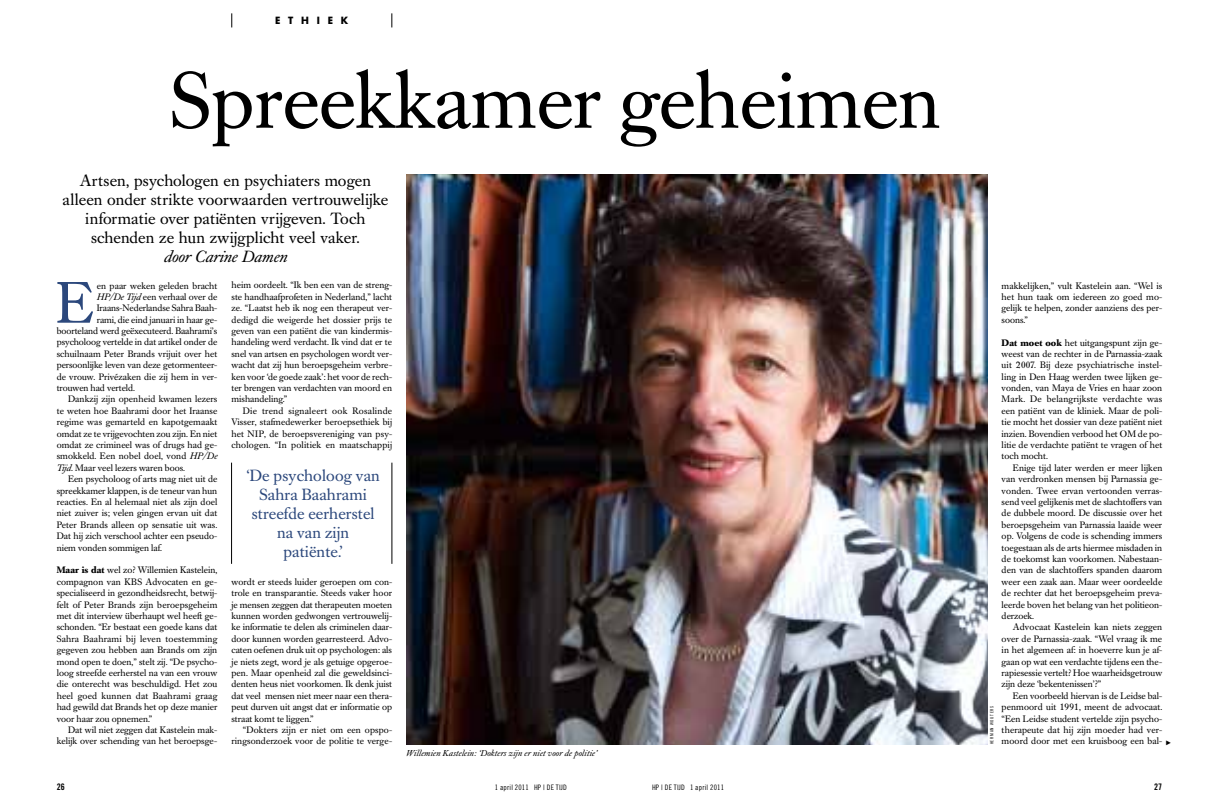
<style>
.page{position:relative;width:1219px;height:808px;background:#fff}
.page>*{position:absolute;margin:0;border:0;box-sizing:border-box;transform-origin:0 0}
.t1{font:79.2px "Caslon Book BE";color:#000}
.t2{font:57.6px "Caslon Book BE";color:#2c487c}
.t3{font:16px/19px "Caslon Book BE";letter-spacing:.01em;color:#000;text-align:center}
.t4{font:16px/19px "Caslon Book BE";letter-spacing:.01em;color:#2c487c;text-align:center}
.t5{font:italic 16px "Caslon Book BE";letter-spacing:.005em;color:#000}
.t6{font:700 9.7px "Futura Std";letter-spacing:.8em;color:#000}
.t7{font:9.2px/11.4px "Caslon Book BE";letter-spacing:.005em;color:#000;text-align:justify}
.t8{font:9px "Trade Gothic LT Std Bd Cn 20";color:#000}
.t9{font:italic 8.5px "Caslon Book BE";letter-spacing:.02em;color:#000}
.t10{font:7.5px "Trade Gothic LT Std Cn 18";letter-spacing:.03em;color:#000}
.t11{font:4.5px "Trade Gothic LT Std Cn 18";letter-spacing:.16em;color:#000}
.s1{font-style:italic}
.s2{font-weight:700}
.s3{font-family:"Scala Sans";font-size:9.5px}
</style>
<div class="page">
<svg style="left:231px;top:13px;width:1px;height:14px"></svg>
<svg style="left:392px;top:13px;width:1px;height:14px"></svg>
<hr style="left:231px;top:463px;width:1px;height:101px;background:#000">
<hr style="left:392px;top:463px;width:1px;height:101px;background:#000">
<img style="left:406px;top:174px;width:581px;height:570px">
<p class="t6" style="left:275px;top:14px;width:75px">ethiek</p>
<h1 class="t1" style="left:170px;top:55px;width:772px">Spreekkamer geheimen</h1>
<h3 class="t3" style="left:63px;top:172px;width:327px">Artsen, psychologen en psychiaters mogen alleen onder strikte voorwaarden vertrouwelijke informatie over patiënten vrijgeven. Toch schenden ze hun zwijgplicht veel vaker.</h3>
<h3 class="t5" style="left:164px;top:248px;width:125px">door Carine Damen</h3>
<h2 class="t2" style="left:56px;top:269px;width:39px">E</h2>
<p class="t7" style="left:97px;top:280px;width:122px">en paar weken geleden bracht</p>
<p class="t7" style="left:97px;top:291px;width:122px"><span class="s1">HP/De Tijd</span> een verhaal over de</p>
<p class="t7" style="left:97px;top:303px;width:122px">Iraans-Nederlandse Sahra Baah-</p>
<p class="t7" style="left:97px;top:314px;width:122px">rami, die eind januari in haar ge-</p>
<p class="t7" style="left:57px;top:325px;width:162px">boorteland werd geëxecuteerd. Baahrami’s</p>
<p class="t7" style="left:57px;top:337px;width:162px">psycholoog vertelde in dat artikel onder de</p>
<p class="t7" style="left:57px;top:348px;width:162px">schuilnaam Peter Brands vrijuit over het</p>
<p class="t7" style="left:57px;top:360px;width:162px">persoonlijke leven van deze getormenteer-</p>
<p class="t7" style="left:57px;top:371px;width:162px">de vrouw. Privézaken die zij hem in ver-</p>
<p class="t7" style="left:57px;top:382px;width:80px">trouwen had verteld.</p>
<p class="t7" style="left:68px;top:394px;width:151px">Dankzij zijn openheid kwamen lezers</p>
<p class="t7" style="left:57px;top:405px;width:162px">te weten hoe Baahrami door het Iraanse</p>
<p class="t7" style="left:57px;top:417px;width:162px">regime was gemarteld en kapotgemaakt</p>
<p class="t7" style="left:57px;top:428px;width:162px">omdat ze te vrijgevochten zou zijn. En niet</p>
<p class="t7" style="left:57px;top:439px;width:162px">omdat ze crimineel was of drugs had ge-</p>
<p class="t7" style="left:57px;top:451px;width:162px">smokkeld. Een nobel doel, vond <span class="s1">HP/De</span></p>
<p class="t7" style="left:57px;top:462px;width:130px"><span class="s1">Tijd</span>. Maar veel lezers waren boos.</p>
<p class="t7" style="left:68px;top:474px;width:151px">Een psycholoog of arts mag niet uit de</p>
<p class="t7" style="left:57px;top:485px;width:162px">spreekkamer klappen, is de teneur van hun</p>
<p class="t7" style="left:57px;top:496px;width:162px">reacties. En al helemaal niet als zijn doel</p>
<p class="t7" style="left:57px;top:508px;width:162px">niet zuiver is; velen gingen ervan uit dat</p>
<p class="t7" style="left:57px;top:519px;width:162px">Peter Brands alleen op sensatie uit was.</p>
<p class="t7" style="left:57px;top:531px;width:162px">Dat hij zich verschool achter een pseudo-</p>
<p class="t7" style="left:57px;top:542px;width:107px">niem vonden sommigen laf.</p>
<p class="t7" style="left:57px;top:565px;width:162px"><span class="s2">Maar is dat</span> wel zo? Willemien Kastelein, compagnon van KBS Advocaten en ge&shy;specialiseerd in gezondheidsrecht, betwij&shy;felt of Peter Brands zijn beroepsgeheim met dit interview überhaupt wel heeft ge&shy;schonden. “Er bestaat een goede kans dat Sahra Baahrami bij leven toestemming gegeven zou hebben aan Brands om zijn mond open te doen,” stelt zij. “De psycho&shy;loog streefde eerherstel na van een vrouw die onterecht was beschuldigd. Het zou heel goed kunnen dat Baahrami graag had gewild dat Brands het op deze manier voor haar zou opnemen.”</p>
<p class="t7" style="left:57px;top:724px;width:162px;text-align:right">Dat wil niet zeggen dat Kastelein mak&shy;kelijk over schending van het beroepsge-</p>
<p class="t7" style="left:232px;top:280px;width:162px">heim oordeelt. “Ik ben een van de streng&shy;ste handhaafprofeten in Nederland,” lacht ze. “Laatst heb ik nog een therapeut ver&shy;dedigd die weigerde het dossier prijs te geven van een patiënt die van kindermis&shy;handeling werd verdacht. Ik vind dat er te snel van artsen en psychologen wordt ver&shy;wacht dat zij hun beroepsgeheim verbre&shy;ken voor ‘de goede zaak’: het voor de rech&shy;ter brengen van verdachten van moord en mishandeling.”</p>
<p class="t7" style="left:232px;top:405px;width:162px;text-indent:11px">Die trend signaleert ook Rosalinde Visser, stafmedewerker beroepsethiek bij het NIP, de beroepsvereniging van psy&shy;chologen. “In politiek en maatschappij</p>
<p class="t7" style="left:1002px;top:280px;width:162px">makkelijken,” vult Kastelein aan. “Wel is het hun taak om iedereen zo goed mo&shy;gelijk te helpen, zonder aanziens des per&shy;soons.”</p>
<p class="t7" style="left:1002px;top:337px;width:162px"><span class="s2">Dat moet ook</span> het uitgangspunt zijn ge&shy;weest van de rechter in de Parnassia-zaak uit 2007. Bij deze psychiatrische instel&shy;ling in Den Haag werden twee lijken ge&shy;vonden, van Maya de Vries en haar zoon Mark. De belangrijkste verdachte was een patiënt van de kliniek. Maar de poli&shy;tie mocht het dossier van deze patiënt niet inzien. Bovendien verbood het OM de po&shy;litie de verdachte patiënt te vragen of het toch mocht.</p>
<p class="t7" style="left:1002px;top:462px;width:162px;text-indent:11px">Enige tijd later werden er meer lijken van verdronken mensen bij Parnassia ge&shy;vonden. Twee ervan vertoonden verras&shy;send veel gelijkenis met de slachtoffers van de dubbele moord. De discussie over het beroepsgeheim van Parnassia laaide weer op. Volgens de code is schending immers toegestaan als de arts hiermee misdaden in de toekomst kan voorkomen. Nabestaan&shy;den van de slachtoffers spanden daarom weer een zaak aan. Maar weer oordeelde de rechter dat het beroepsgeheim preva&shy;leerde boven het belang van het politieon&shy;derzoek.</p>
<p class="t7" style="left:1002px;top:622px;width:162px;text-indent:11px">Advocaat Kastelein kan niets zeggen over de Parnassia-zaak. “Wel vraag ik me in het algemeen af: in hoeverre kun je af&shy;gaan op wat een verdachte tijdens een the&shy;rapiesessie vertelt? Hoe waarheidsgetrouw zijn deze ‘bekentenissen’?”</p>
<p class="t7" style="left:1002px;top:690px;width:162px;text-indent:11px">Een voorbeeld hiervan is de Leidse bal&shy;penmoord uit 1991, meent de advocaat. “Een Leidse student vertelde zijn psycho&shy;therapeute dat hij zijn moeder had ver-</p>
<h3 class="t4" style="left:246px;top:467px;width:135px">‘De psycholoog van<br>Sahra Baahrami streefde eerherstel na van zijn patiënte.’</h3>
<p class="t7" style="left:232px;top:576px;width:162px">wordt er steeds luider geroepen om con&shy;trole en transparantie. Steeds vaker hoor je mensen zeggen dat therapeuten moeten kunnen worden gedwongen vertrouwelij&shy;ke informatie te delen als criminelen daar&shy;door kunnen worden gearresteerd. Advo&shy;caten oefenen druk uit op psychologen: als je niets zegt, word je als getuige opgeroe&shy;pen. Maar openheid zal die geweldsinci&shy;denten heus niet voorkomen. Ik denk juist dat veel mensen niet meer naar een thera&shy;peut durven uit angst dat er informatie op straat komt te liggen.”</p>
<p class="t7" style="left:232px;top:724px;width:162px;text-align:right">“Dokters zijn er niet om een opspo&shy;ringsonderzoek voor de politie te verge-</p>
<p class="t7" style="left:1002px;top:736px;width:171px">moord door met een kruisboog een bal- <span class="s3">Ω</span></p>
<p class="t11" style="left:989px;top:744px;width:40px;rotate:-90deg">Herman Wouters</p>
<p class="t9" style="left:406px;top:748px;width:192px">Willemien Kastelein: ‘Dokters zijn er niet voor de politie’</p>
<p class="t8" style="left:57px;top:781px;width:10px">26</p>
<p class="t10" style="left:495px;top:783px;width:74px">1 april 2011 HP | de tijd</p>
<p class="t10" style="left:652px;top:783px;width:74px">HP | de tijd 1 april 2011</p>
<p class="t8" style="left:1154px;top:781px;width:10px">27</p>
</div>
